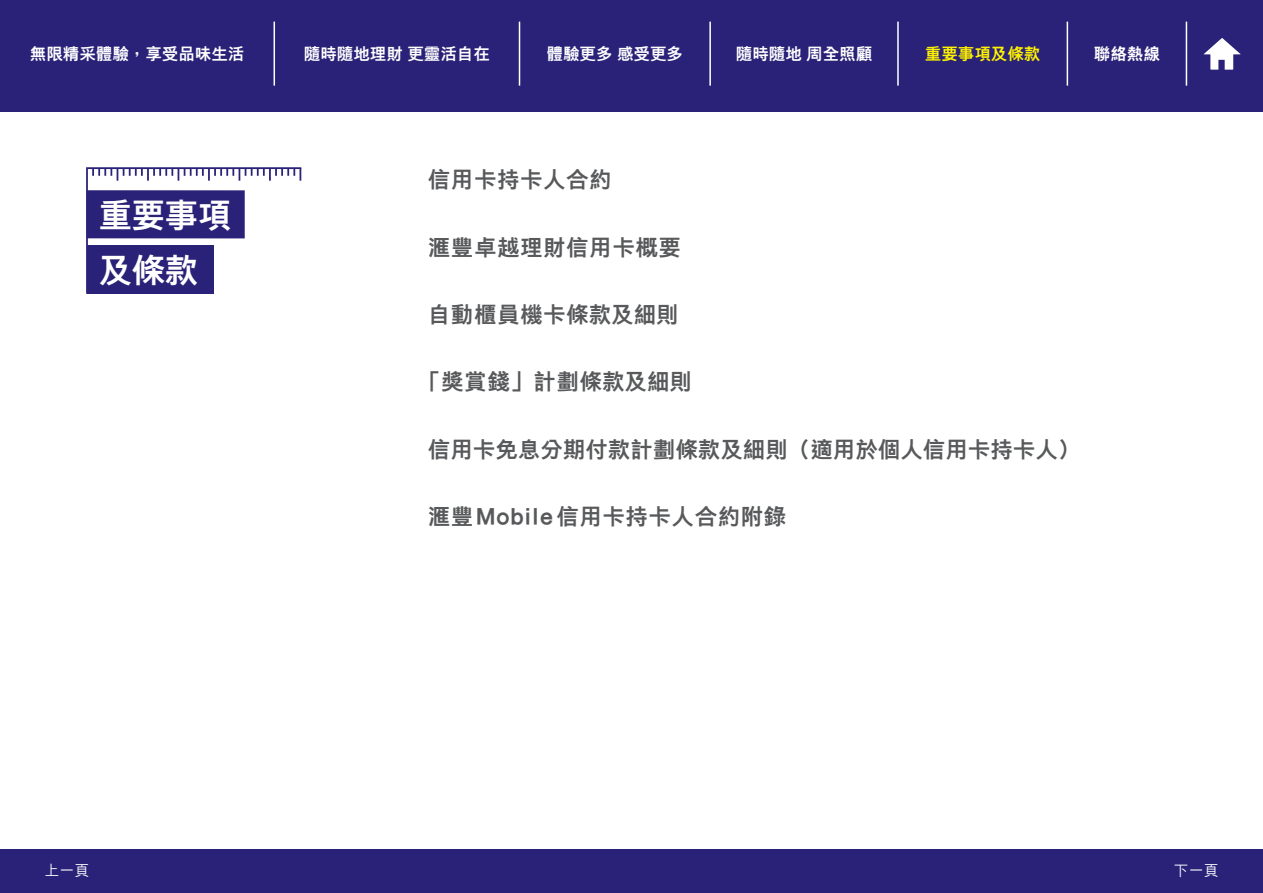
<style>
.page{position:relative;width:1263px;height:893px;background:#fff}
.page>*{position:absolute;margin:0;border:0;box-sizing:border-box;transform-origin:0 0}
.t1{font:800 33.75px/55.5px "M Hei H Kfor HSBC";letter-spacing:-.025em;color:#fff}
.t2{font:800 22.5px "M Hei H Kfor HSBC";letter-spacing:.025em;color:#58595b}
.t3{font:800 22.5px "M Hei H Kfor HSBC";color:#58595b}
.t4{font:800 16.5px "M Hei H Kfor HSBC";color:#fff}
.t5{font:800 16.5px "M Hei H Kfor HSBC";color:#fff200}
.t6{font:500 15px "M Hei H Kfor HSBC";color:#fff}
</style>
<div class="page">
<svg style="left:86px;top:167px;width:215px;height:127px"></svg>
<div style="left:87px;top:246px;width:126px;height:48px;background:#292278"></div>
<div style="left:87px;top:190px;width:158px;height:48px;background:#292278"></div>
<div style="left:0;top:0;width:1263px;height:112px;background:#292278"></div>
<div style="left:0;top:849px;width:1263px;height:44px;background:#292278"></div>
<hr style="left:274px;top:22px;width:1px;height:64px;background:#fff">
<hr style="left:519px;top:22px;width:1px;height:64px;background:#fff">
<hr style="left:709px;top:22px;width:2px;height:64px;background:#fff">
<hr style="left:897px;top:22px;width:2px;height:64px;background:#fff">
<hr style="left:1066px;top:22px;width:2px;height:64px;background:#fff">
<hr style="left:1186px;top:22px;width:1px;height:64px;background:#fff">
<svg style="left:1203px;top:38px;width:38px;height:32px"></svg>
<p class="t4" style="left:30px;top:45px;width:216px">無限精采體驗，享受品味生活</p>
<p class="t4" style="left:304px;top:45px;width:187px">隨時隨地理財 更靈活自在</p>
<p class="t4" style="left:547px;top:45px;width:138px">體驗更多 感受更多</p>
<p class="t4" style="left:736px;top:45px;width:138px">隨時隨地 周全照顧</p>
<p class="t5" style="left:925px;top:45px;width:117px">重要事項及條款</p>
<p class="t4" style="left:1094px;top:45px;width:67px">聯絡熱線</p>
<h1 class="t1" style="left:99px;top:187px;width:134px">重要事項及條款</h1>
<p class="t2" style="left:428px;top:169px;width:185px">信用卡持卡人合約</p>
<p class="t2" style="left:428px;top:236px;width:255px">滙豐卓越理財信用卡概要</p>
<p class="t2" style="left:428px;top:303px;width:252px">自動櫃員機卡條款及細則</p>
<p class="t2" style="left:418px;top:371px;width:275px">「獎賞錢」計劃條款及細則</p>
<p class="t3" style="left:428px;top:438px;width:654px">信用卡免息分期付款計劃條款及細則（適用於個人信用卡持卡人）</p>
<p class="t2" style="left:428px;top:505px;width:360px">滙豐Mobile信用卡持卡人合約附錄</p>
<p class="t6" style="left:45px;top:860px;width:47px">上一頁</p>
<p class="t6" style="left:1174px;top:860px;width:46px">下一頁</p>
</div>
